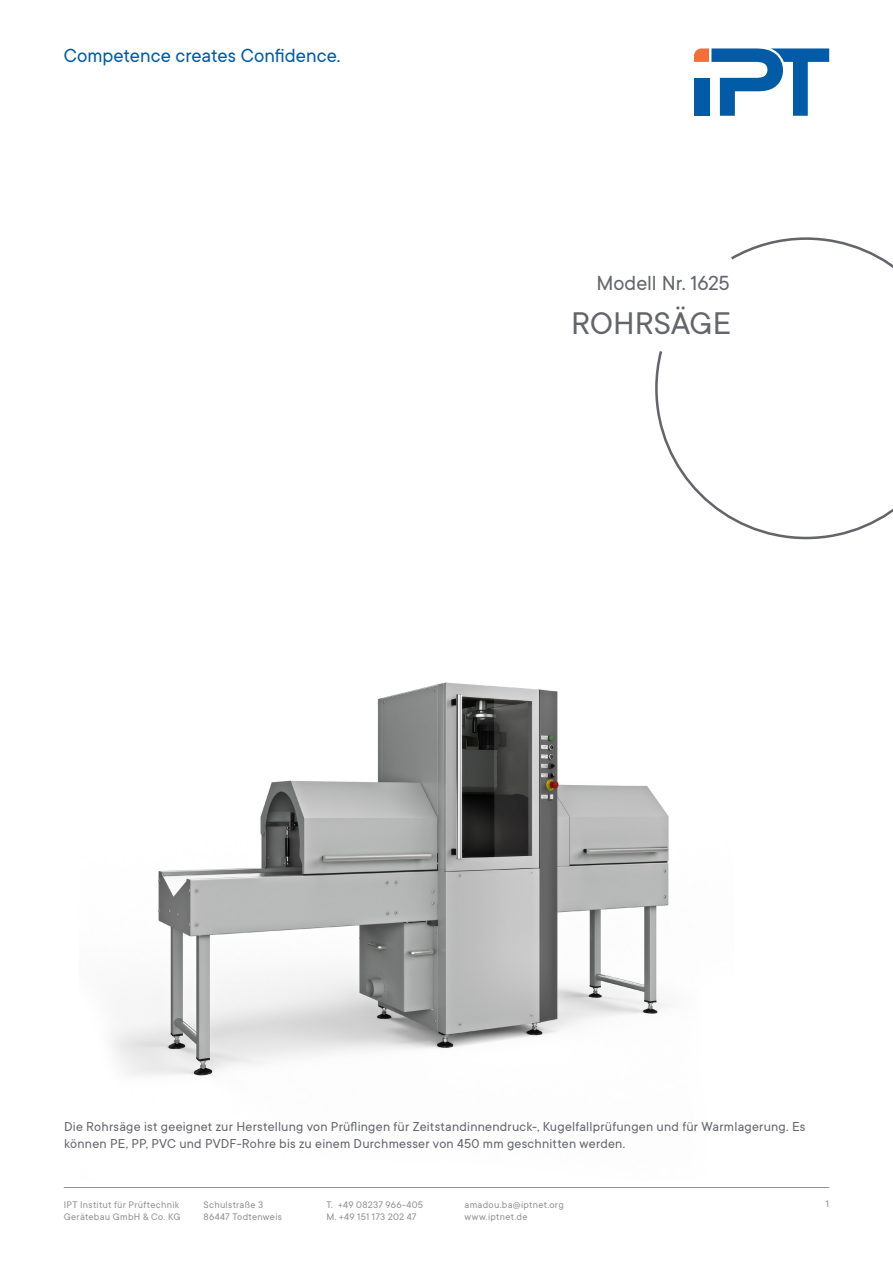
<style>
.page{position:relative;width:893px;height:1263px;background:#fff}
.page>*{position:absolute;margin:0;border:0;box-sizing:border-box;transform-origin:0 0}
.IPT_23PT_Versal_Prod{font:34.5px "TT Commons";color:#63656a}
.IPT_15PT_Modellnumme{font:22.5px "TT Commons";color:#63656a}
.t1{font:21px "TT Commons";color:#015ba7}
.IPT_9_5PT_Grundschri{font:14.25px/16.5px "TT Commons";letter-spacing:.015em;color:#63656a}
.t2{font:10.5px/12.8px "TT Commons";letter-spacing:.025em;color:#909094}
</style>
<div class="page">
<hr style="left:64px;top:1187px;width:765px;height:1px;background:#909094">
<svg style="left:694px;top:48px;width:135px;height:68px"></svg>
<img style="left:113px;top:682px;width:556px;height:394px">
<svg style="left:655px;top:237px;width:238px;height:303px"></svg>
<p class="t1" style="left:64px;top:42px;width:278px">Competence creates Confidence.</p>
<p class="IPT_15PT_Modellnumme" style="left:596px;top:269px;width:135px">Modell Nr. 1625</p>
<p class="IPT_23PT_Versal_Prod" style="left:571px;top:302px;width:162px">ROHRSÄGE</p>
<p class="IPT_9_5PT_Grundschri" style="left:64px;top:1118px;width:743px">Die Rohrsäge ist geeignet zur Herstellung von Prüflingen für Zeitstandinnendruck-, Kugelfallprüfungen und für Warmlagerung. Es können PE, PP, PVC und PVDF-Rohre bis zu einem Durchmesser von 450 mm geschnitten werden.</p>
<p class="t2" style="left:64px;top:1198px;width:117px">IPT Institut für Prüftechnik</p>
<p class="t2" style="left:826px;top:1196px;width:5px">1</p>
<p class="t2" style="left:64px;top:1210px;width:118px">Gerätebau GmbH &amp; Co. KG</p>
<p class="t2" style="left:204px;top:1198px;width:80px">Schulstraße 3<br>86447 Todtenweis</p>
<p class="t2" style="left:326px;top:1198px;width:98px">T. +49 08237 966-405<br>M. +49 151 173 202 47</p>
<p class="t2" style="left:465px;top:1198px;width:101px">amadou.ba@iptnet.org www.iptnet.de</p>
</div>
